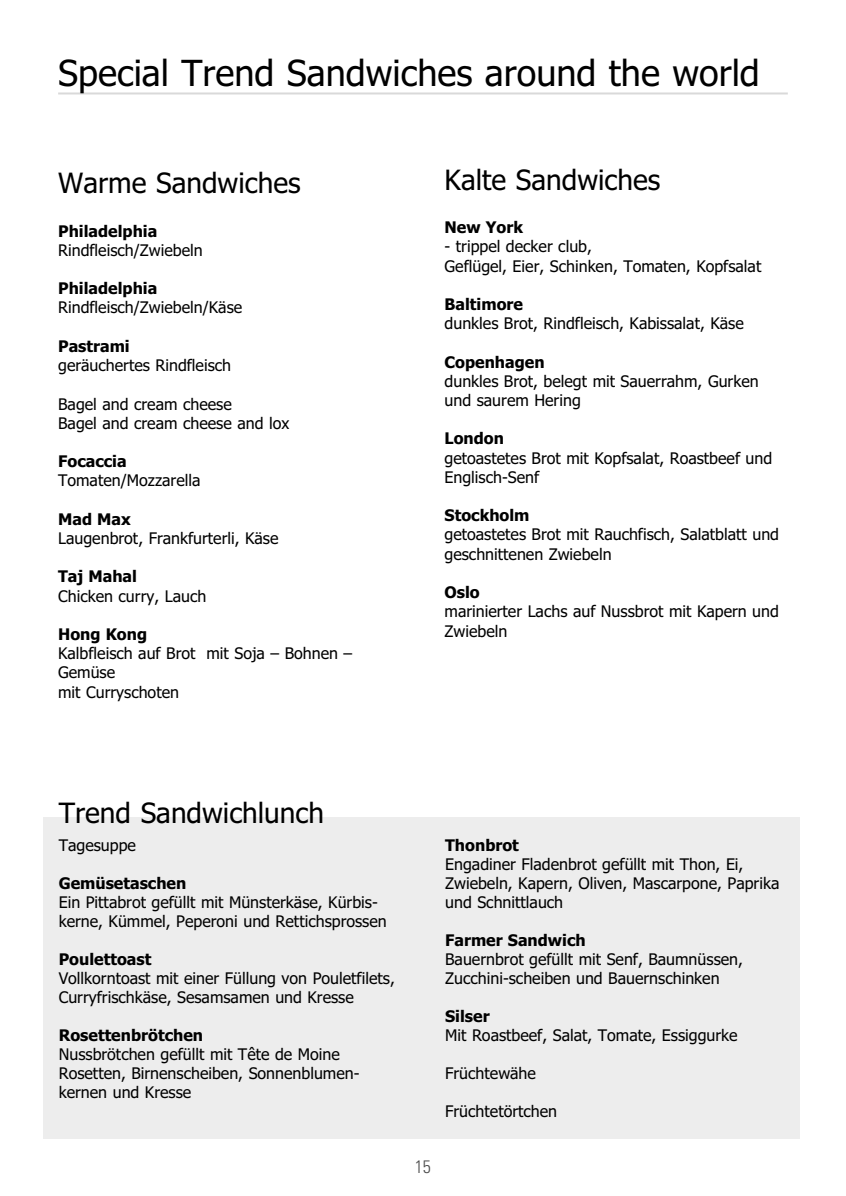
<style>
.page{position:relative;width:846px;height:1196px;background:#fff}
.page>*{position:absolute;margin:0;border:0;box-sizing:border-box;transform-origin:0 0}
.t1{font:36px "Tahoma";color:#000}
.t2{font:28px "Tahoma";color:#000}
.t3{font:300 condensed 18px "Univers";color:#4d4d4d}
.t4{font:16px/19.2px "Tahoma";color:#000}
.t5{font:700 16px "Tahoma";color:#000}
</style>
<div class="page">
<div style="left:44px;top:817px;width:755px;height:321px;background:#ededed"></div>
<hr style="left:58px;top:92px;width:729px;height:2px;background:#d9d9d9">
<h1 class="t1" style="left:58px;top:52px;width:703px">Special Trend Sandwiches around the world</h1>
<h2 class="t2" style="left:58px;top:167px;width:244px">Warme Sandwiches</h2>
<p class="t5" style="left:58px;top:222px;width:101px">Philadelphia</p>
<p class="t4" style="left:58px;top:241px;width:146px">Rindfleisch/Zwiebeln</p>
<p class="t5" style="left:58px;top:279px;width:101px">Philadelphia</p>
<p class="t4" style="left:58px;top:298px;width:185px">Rindfleisch/Zwiebeln/Käse</p>
<p class="t5" style="left:58px;top:337px;width:73px">Pastrami</p>
<p class="t4" style="left:58px;top:356px;width:174px">geräuchertes Rindfleisch</p>
<p class="t4" style="left:58px;top:394px;width:232px">Bagel and cream cheese<br>Bagel and cream cheese and lox</p>
<p class="t5" style="left:58px;top:452px;width:70px">Focaccia</p>
<p class="t4" style="left:58px;top:471px;width:144px">Tomaten/Mozzarella</p>
<p class="t5" style="left:58px;top:510px;width:74px">Mad Max</p>
<p class="t4" style="left:58px;top:529px;width:222px">Laugenbrot, Frankfurterli, Käse</p>
<p class="t5" style="left:58px;top:567px;width:80px">Taj Mahal</p>
<p class="t4" style="left:58px;top:586px;width:150px">Chicken curry, Lauch</p>
<p class="t5" style="left:58px;top:625px;width:90px">Hong Kong</p>
<p class="t4" style="left:58px;top:644px;width:295px">Kalbfleisch auf Brot mit Soja – Bohnen –<br>Gemüse<br>mit Curryschoten</p>
<h2 class="t2" style="left:444px;top:163px;width:217px">Kalte Sandwiches</h2>
<p class="t5" style="left:444px;top:218px;width:80px">New York</p>
<p class="t4" style="left:444px;top:237px;width:318px">- trippel decker club,<br>Geflügel, Eier, Schinken, Tomaten, Kopfsalat</p>
<p class="t5" style="left:444px;top:295px;width:80px">Baltimore</p>
<p class="t4" style="left:444px;top:314px;width:301px">dunkles Brot, Rindfleisch, Kabissalat, Käse</p>
<p class="t5" style="left:444px;top:353px;width:101px">Copenhagen</p>
<p class="t4" style="left:444px;top:372px;width:315px">dunkles Brot, belegt mit Sauerrahm, Gurken und saurem Hering</p>
<p class="t5" style="left:444px;top:429px;width:61px">London</p>
<p class="t4" style="left:444px;top:448px;width:329px">getoastetes Brot mit Kopfsalat, Roastbeef und<br>Englisch-Senf</p>
<p class="t5" style="left:444px;top:506px;width:86px">Stockholm</p>
<p class="t4" style="left:444px;top:525px;width:336px">getoastetes Brot mit Rauchfisch, Salatblatt und geschnittenen Zwiebeln</p>
<p class="t5" style="left:444px;top:583px;width:37px">Oslo</p>
<p class="t4" style="left:444px;top:602px;width:336px">marinierter Lachs auf Nussbrot mit Kapern und<br>Zwiebeln</p>
<h2 class="t2" style="left:59px;top:797px;width:267px">Trend Sandwichlunch</h2>
<p class="t4" style="left:59px;top:836px;width:79px">Tagesuppe</p>
<p class="t5" style="left:59px;top:874px;width:129px">Gemüsetaschen</p>
<p class="t4" style="left:59px;top:893px;width:329px">Ein Pittabrot gefüllt mit Münsterkäse, Kürbis&shy;kerne, Kümmel, Peperoni und Rettichsprossen</p>
<p class="t5" style="left:59px;top:950px;width:94px">Poulettoast</p>
<p class="t4" style="left:59px;top:969px;width:337px">Vollkorntoast mit einer Füllung von Pouletfilets,<br>Curryfrischkäse, Sesamsamen und Kresse</p>
<p class="t5" style="left:59px;top:1026px;width:146px">Rosettenbrötchen</p>
<p class="t4" style="left:59px;top:1045px;width:302px">Nussbrötchen gefüllt mit Tête de Moine<br>Rosetten, Birnenscheiben, Sonnenblumen&shy;kernen und Kresse</p>
<p class="t5" style="left:445px;top:836px;width:75px">Thonbrot</p>
<p class="t4" style="left:445px;top:855px;width:335px">Engadiner Fladenbrot gefüllt mit Thon, Ei,<br>Zwiebeln, Kapern, Oliven, Mascarpone, Paprika und Schnittlauch</p>
<p class="t5" style="left:445px;top:931px;width:142px">Farmer Sandwich</p>
<p class="t4" style="left:445px;top:950px;width:299px">Bauernbrot gefüllt mit Senf, Baumnüssen,<br>Zucchini-scheiben und Bauernschinken</p>
<p class="t5" style="left:445px;top:1007px;width:46px">Silser</p>
<p class="t4" style="left:445px;top:1026px;width:294px">Mit Roastbeef, Salat, Tomate, Essiggurke</p>
<p class="t4" style="left:445px;top:1064px;width:92px">Früchtewähe</p>
<p class="t4" style="left:445px;top:1102px;width:113px">Früchtetörtchen</p>
<p class="t3" style="left:414px;top:1160px;width:17px">15</p>
</div>
